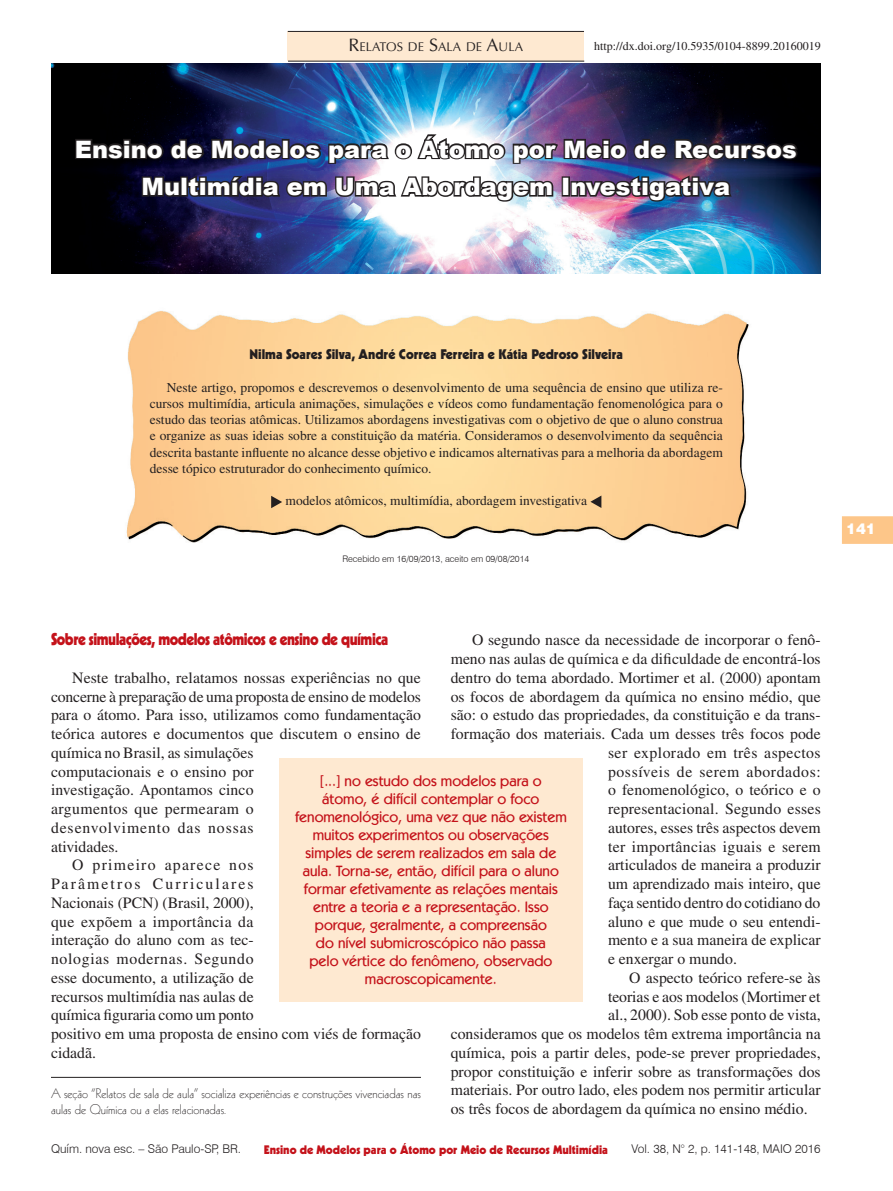
<style>
.page{position:relative;width:893px;height:1191px;background:#fff}
.page>*{position:absolute;margin:0;border:0;box-sizing:border-box;transform-origin:0 0}
.Título{font:900 24px/37.5px "Arial";color:#fff;text-align:center}
.Seção{font:900 16.5px "Kabel";letter-spacing:-.03em;color:#c4121a;scale:.9 1}
.t1{font:15.75px/18.8px "Times";color:#231f20}
.t2{font:15.75px "Times";letter-spacing:.02em;color:#231f20}
.t3{font:15.75px "Times";letter-spacing:.025em;color:#231f20}
.t4{font:15.75px "Times";letter-spacing:.035em;color:#231f20}
.Olho{font:500 15px/18px "Kabel IT Cby BT";color:#c4121a;text-align:center}
.t5{font:900 15px "Swiss 721 BT";color:#fff}
.Resumo{font:13.5px/16.2px "Times";color:#231f20;text-align:justify}
.Rodapé{font:300 13.5px/16.2px "Kabel";color:#231f20}
.Autores{font:900 13.5px "Kabel";color:#231f20}
.Keywords{font:13.5px "Times";color:#231f20}
.t6{font:12.6px "Optima";color:#231f20}
.t7{font:300 12px "Swiss 721 BT";color:#231f20}
.t8{font:900 12px "Kabel";color:#c4121a}
.t9{font:12px "Times";color:#231f20}
.Recebido{font:300 9px "Swiss 721 BT";color:#231f20}
.s1{font-size:18px}
</style>
<div class="page">
<svg style="left:842px;top:516px;width:51px;height:28px"></svg>
<img style="left:51px;top:64px;width:770px;height:210px">
<img style="left:126px;top:311px;width:623px;height:232px">
<div style="left:287px;top:31px;width:297px;height:30px;background:#fee9d1"></div>
<hr style="left:288px;top:61px;width:296px;height:1px;background:#231f20">
<hr style="left:288px;top:31px;width:296px;height:1px;background:#231f20">
<hr style="left:51px;top:1077px;width:370px;height:1px;background:#231f20">
<svg style="left:271px;top:496px;width:11px;height:12px"></svg>
<svg style="left:590px;top:495px;width:11px;height:13px"></svg>
<img style="left:74px;top:121px;width:726px;height:83px">
<div style="left:279px;top:758px;width:304px;height:243px;background:#fee9d1"></div>
<p class="t6" style="left:349px;top:39px;width:176px"><span class="s1">R</span>ELATOS DE <span class="s1">S</span>ALA DE <span class="s1">A</span>ULA</p>
<p class="t9" style="left:594px;top:39px;width:228px">http://dx.doi.org/10.5935/0104-8899.20160019</p>
<p class="Título" style="left:75px;top:129px;width:723px">Ensino de Modelos para o Átomo por Meio de Recursos<br>Multimídia em Uma Abordagem Investigativa</p>
<p class="Autores" style="left:250px;top:346px;width:375px">Nilma Soares Silva, André Correa Ferreira e Kátia Pedroso Silveira</p>
<p class="Resumo" style="left:150px;top:379px;width:575px;text-indent:17px">Neste artigo, propomos e descrevemos o desenvolvimento de uma sequência de ensino que utiliza re&shy;cursos multimídia, articula animações, simulações e vídeos como fundamentação fenomenológica para o estudo das teorias atômicas. Utilizamos abordagens investigativas com o objetivo de que o aluno construa e organize as suas ideias sobre a constituição da matéria. Consideramos o desenvolvimento da sequência descrita bastante influente no alcance desse objetivo e indicamos alternativas para a melhoria da abordagem desse tópico estruturador do conhecimento químico.</p>
<p class="Keywords" style="left:286px;top:493px;width:303px">modelos atômicos, multimídia, abordagem investigativa</p>
<p class="Recebido" style="left:342px;top:553px;width:188px">Recebido em 16/09/2013, aceito em 09/08/2014</p>
<p class="t5" style="left:846px;top:519px;width:31px">141</p>
<p class="Seção" style="left:51px;top:629px;width:376px">Sobre simulações, modelos atômicos e ensino de química</p>
<p class="t1" style="left:51px;top:668px;width:372px;text-indent:21px">Neste trabalho, relatamos nossas experiências no que concerne à preparação de uma proposta de ensino de modelos para o átomo. Para isso, utilizamos como fundamentação teórica autores e documentos que discutem o ensino de química no Brasil, as simulações<br>computacionais e o ensino por<br>investigação. Apontamos cinco<br>argumentos que permearam o<br>desenvolvimento das nossas<br>atividades.</p>
<p class="t1" style="left:51px;top:855px;width:371px;text-indent:21px">O primeiro aparece nos<br>Parâmetros Curriculares<br>Nacionais (PCN) (Brasil, 2000),<br>que expõem a importância da<br>interação do aluno com as tec-<br>nologias modernas. Segundo<br>esse documento, a utilização de<br>recursos multimídia nas aulas de<br>química figuraria como um ponto<br>positivo em uma proposta de ensino com viés de formação cidadã.</p>
<p class="t1" style="left:472px;top:630px;width:350px">O segundo nasce da necessidade de incorporar o fenô-</p>
<p class="t1" style="left:451px;top:649px;width:371px">meno nas aulas de química e da dificuldade de encontrá-los</p>
<p class="t1" style="left:451px;top:668px;width:371px">dentro do tema abordado. Mortimer et al. (2000) apontam</p>
<p class="t1" style="left:451px;top:687px;width:371px">os focos de abordagem da química no ensino médio, que</p>
<p class="t1" style="left:451px;top:705px;width:371px">são: o estudo das propriedades, da constituição e da trans-</p>
<p class="t1" style="left:451px;top:724px;width:371px">formação dos materiais. Cada um desses três focos pode</p>
<p class="t3" style="left:608px;top:743px;width:214px">ser explorado em três aspectos</p>
<p class="t4" style="left:608px;top:762px;width:214px">possíveis de serem abordados:</p>
<p class="t1" style="left:608px;top:780px;width:214px">o fenomenológico, o teórico e o</p>
<p class="t1" style="left:608px;top:799px;width:214px">representacional. Segundo esses</p>
<p class="t1" style="left:608px;top:818px;width:214px">autores, esses três aspectos devem</p>
<p class="t2" style="left:608px;top:837px;width:214px">ter importâncias iguais e serem</p>
<p class="t1" style="left:608px;top:855px;width:214px">articulados de maneira a produzir</p>
<p class="t1" style="left:608px;top:874px;width:214px">um aprendizado mais inteiro, que</p>
<p class="t1" style="left:608px;top:893px;width:214px">faça sentido dentro do cotidiano do</p>
<p class="t1" style="left:608px;top:912px;width:214px">aluno e que mude o seu entendi-</p>
<p class="t1" style="left:608px;top:930px;width:214px">mento e a sua maneira de explicar</p>
<p class="t1" style="left:608px;top:949px;width:130px">e enxergar o mundo.</p>
<p class="t1" style="left:629px;top:968px;width:193px">O aspecto teórico refere-se às</p>
<p class="t1" style="left:608px;top:987px;width:214px">teorias e aos modelos (Mortimer et</p>
<p class="t1" style="left:608px;top:1005px;width:214px">al., 2000). Sob esse ponto de vista,</p>
<p class="t1" style="left:451px;top:1024px;width:371px">consideramos que os modelos têm extrema importância na</p>
<p class="t1" style="left:451px;top:1043px;width:371px">química, pois a partir deles, pode-se prever propriedades,</p>
<p class="t1" style="left:451px;top:1062px;width:371px">propor constituição e inferir sobre as transformações dos</p>
<p class="t1" style="left:451px;top:1080px;width:371px">materiais. Por outro lado, eles podem nos permitir articular</p>
<p class="t1" style="left:451px;top:1099px;width:358px">os três focos de abordagem da química no ensino médio.</p>
<p class="Olho" style="left:295px;top:772px;width:273px">[...] no estudo dos modelos para o<br>átomo, é difícil contemplar o foco fenomenológico, uma vez que não existem muitos experimentos ou observações simples de serem realizados em sala de aula. Torna-se, então, difícil para o aluno formar efetivamente as relações mentais entre a teoria e a representação. Isso porque, geralmente, a compreensão<br>do nível submicroscópico não passa<br>pelo vértice do fenômeno, observado macroscopicamente.</p>
<p class="Rodapé" style="left:51px;top:1085px;width:371px">A seção “Relatos de sala de aula” socializa experiências e construções vivenciadas nas aulas de Química ou a elas relacionadas.</p>
<p class="t8" style="left:264px;top:1141px;width:346px">Ensino de Modelos para o Átomo por Meio de Recursos Multimídia</p>
<p class="t7" style="left:51px;top:1141px;width:192px">Quím. nova esc. – São Paulo-SP, BR.</p>
<p class="t7" style="left:631px;top:1141px;width:191px">Vol. 38, N° 2, p. 141-148, MAIO 2016</p>
</div>
